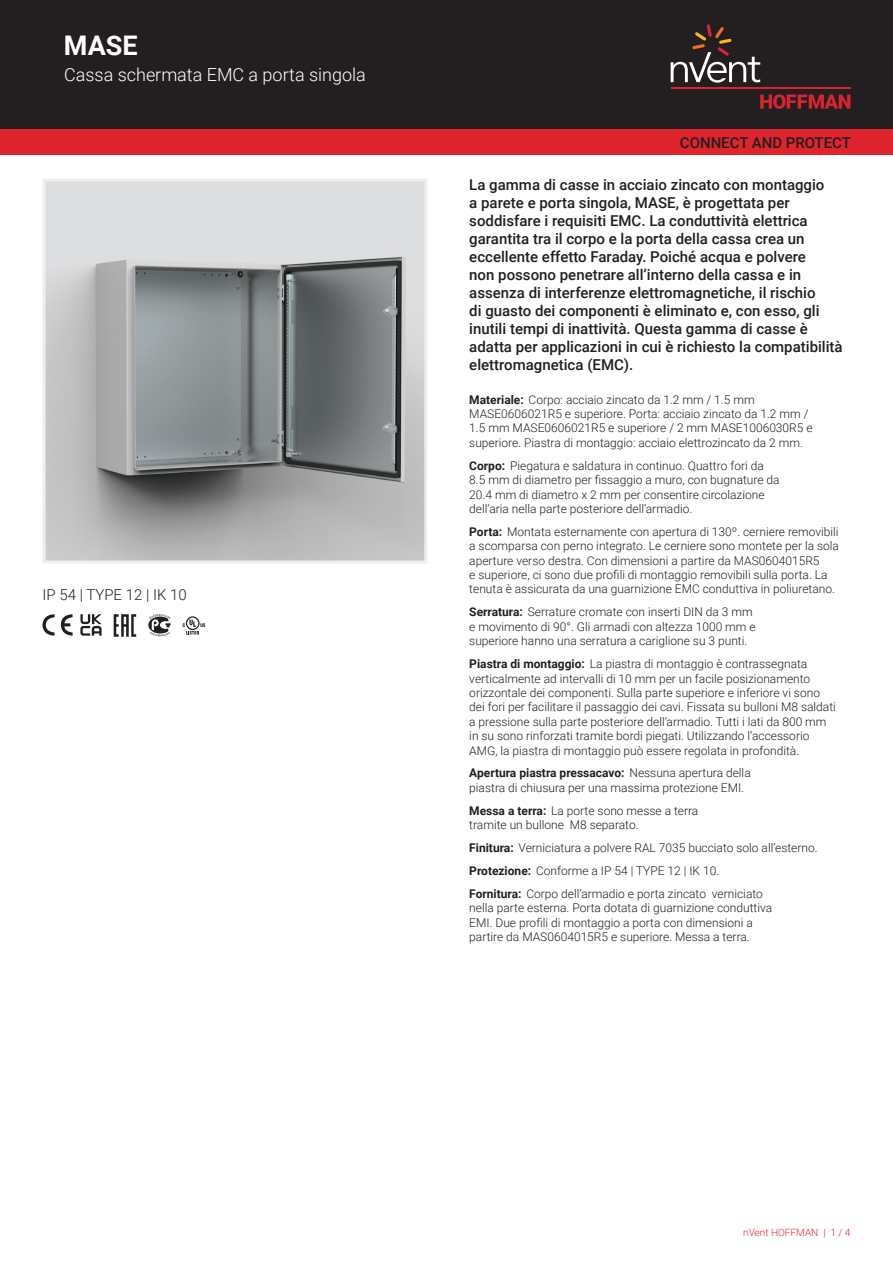
<style>
.page{position:relative;width:893px;height:1263px;background:#fff}
.page>*{position:absolute;margin:0;border:0;box-sizing:border-box;transform-origin:0 0}
.t1{font:700 27px "Roboto";color:#fff}
.t2{font:300 18px "Roboto";color:#fff}
.t3{font:500 15px/18px "Roboto";color:#231f20}
.t4{font:300 15px "Roboto";color:#231f20}
.t5{font:300 12px/14.4px "Roboto";color:#231f20}
.t6{font:300 10.05px "Roboto";color:#de252e}
.s1{font-weight:700}
</style>
<div class="page">
<div style="left:0;top:0;width:893px;height:129px;background:#231f20"></div>
<svg style="left:760px;top:94px;width:90px;height:15px"></svg>
<hr style="left:671px;top:88px;width:179px;height:1px;background:#db2230">
<svg style="left:671px;top:24px;width:89px;height:59px"></svg>
<div style="left:0;top:129px;width:893px;height:26px;background:#de252e"></div>
<img style="left:47px;top:183px;width:376px;height:376px">
<div style="left:43px;top:179px;width:384px;height:384px;border:3px solid #eeeeef"></div>
<svg style="left:43px;top:614px;width:30px;height:22px"></svg>
<svg style="left:80px;top:614px;width:22px;height:22px"></svg>
<svg style="left:114px;top:614px;width:22px;height:23px"></svg>
<svg style="left:148px;top:614px;width:23px;height:23px"></svg>
<svg style="left:183px;top:616px;width:22px;height:19px"></svg>
<h1 class="t1" style="left:64px;top:26px;width:75px">MASE</h1>
<h2 class="t2" style="left:64px;top:62px;width:303px">Cassa schermata EMC a porta singola</h2>
<p class="t4" style="left:43px;top:584px;width:146px">IP 54 | TYPE 12 | IK 10</p>
<p class="t3" style="left:680px;top:133px;width:173px">CONNECT AND PROTECT</p>
<p class="t3" style="left:469px;top:175px;width:375px">La gamma di casse in acciaio zincato con montaggio<br>a parete e porta singola, MASE, è progettata per soddisfare i requisiti EMC. La conduttività elettrica garantita tra il corpo e la porta della cassa crea un eccellente effetto Faraday. Poiché acqua e polvere<br>non possono penetrare all’interno della cassa e in assenza di interferenze elettromagnetiche, il rischio<br>di guasto dei componenti è eliminato e, con esso, gli inutili tempi di inattività. Questa gamma di casse è adatta per applicazioni in cui è richiesto la compatibilità elettromagnetica (EMC).</p>
<p class="t5" style="left:469px;top:392px;width:345px"><span class="s1">Materiale:</span> Corpo: acciaio zincato da 1.2 mm / 1.5 mm MASE0606021R5 e superiore. Porta: acciaio zincato da 1.2 mm / 1.5 mm MASE0606021R5 e superiore / 2 mm MASE1006030R5 e superiore. Piastra di montaggio: acciaio elettrozincato da 2 mm.</p>
<p class="t5" style="left:469px;top:458px;width:312px"><span class="s1">Corpo:</span> Piegatura e saldatura in continuo. Quattro fori da 8.5 mm di diametro per fissaggio a muro, con bugnature da 20.4 mm di diametro x 2 mm per consentire circolazione dell’aria nella parte posteriore dell’armadio.</p>
<p class="t5" style="left:469px;top:524px;width:371px"><span class="s1">Porta:</span> Montata esternamente con apertura di 130º. cerniere removibili a scomparsa con perno integrato. Le cerniere sono montete per la sola aperture verso destra. Con dimensioni a partire da MAS0604015R5<br>e superiore, ci sono due profili di montaggio removibili sulla porta. La tenuta è assicurata da una guarnizione EMC conduttiva in poliuretano.</p>
<p class="t5" style="left:469px;top:604px;width:288px"><span class="s1">Serratura:</span> Serrature cromate con inserti DIN da 3 mm e movimento di 90°. Gli armadi con altezza 1000 mm e superiore hanno una serratura a cariglione su 3 punti.</p>
<p class="t5" style="left:469px;top:656px;width:368px"><span class="s1">Piastra di montaggio:</span> La piastra di montaggio è contrassegnata verticalmente ad intervalli di 10 mm per un facile posizionamento orizzontale dei componenti. Sulla parte superiore e inferiore vi sono dei fori per facilitare il passaggio dei cavi. Fissata su bulloni M8 saldati a pressione sulla parte posteriore dell’armadio. Tutti i lati da 800 mm in su sono rinforzati tramite bordi piegati. Utilizzando l’accessorio AMG, la piastra di montaggio può essere regolata in profondità.</p>
<p class="t5" style="left:469px;top:765px;width:283px"><span class="s1">Apertura piastra pressacavo:</span> Nessuna apertura della piastra di chiusura per una massima protezione EMI.</p>
<p class="t5" style="left:469px;top:803px;width:231px"><span class="s1">Messa a terra:</span> La porte sono messe a terra tramite un bullone M8 separato.</p>
<p class="t5" style="left:469px;top:836px;width:350px;line-height:23px"><span class="s1">Finitura:</span> Verniciatura a polvere RAL 7035 bucciato solo all’esterno.<br><span class="s1">Protezione:</span> Conforme a IP 54 | TYPE 12 | IK 10.<br><span class="s1">Fornitura:</span> Corpo dell’armadio e porta zincato verniciato</p>
<p class="t5" style="left:469px;top:900px;width:304px">nella parte esterna. Porta dotata di guarnizione conduttiva<br>EMI. Due profili di montaggio a porta con dimensioni a partire da MAS0604015R5 e superiore. Messa a terra.</p>
<p class="t6" style="left:743px;top:1226px;width:109px">nVent HOFFMAN | 1 / 4</p>
</div>
